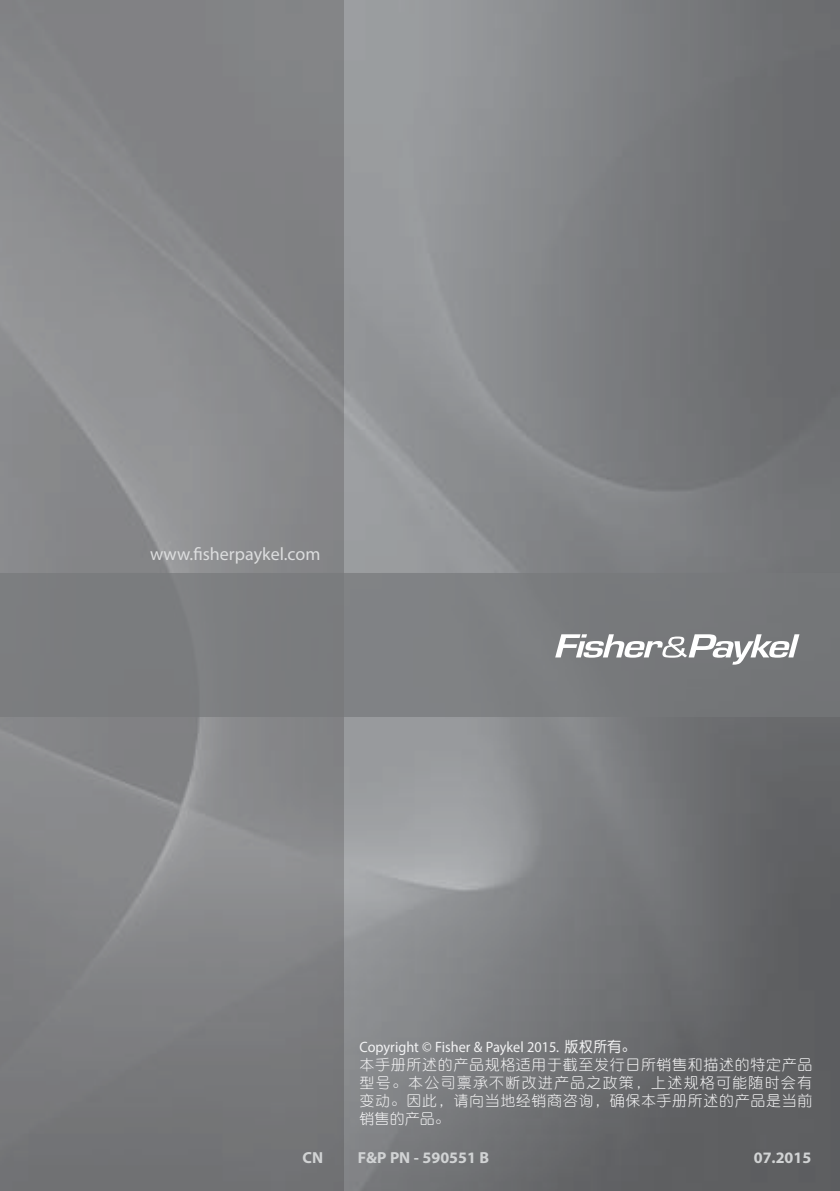
<style>
.page{position:relative;width:840px;height:1191px;background:#fff}
.page>*{position:absolute;margin:0;border:0;box-sizing:border-box;transform-origin:0 0}
.t1{font:18px "Myriad Pro";color:#dcddde}
.t2{font:700 16px "Myriad Pro";color:#d1d3d4}
.t3{font:15px/18px "DF Yuan GB W3";letter-spacing:.04em;color:#f2f2f3;text-align:justify}
.t4{font:15px "Myriad Pro";color:#f2f2f3;scale:.95 1}
.s1{font-family:"DF Yuan GB W5"}
</style>
<div class="page">
<img style="left:343px;top:0;width:496px;height:1191px">
<svg style="left:0;top:0;width:343px;height:1191px;background:#848587"></svg>
<div style="left:0;top:573px;width:839px;height:143px;background:#77797b"></div>
<svg style="left:555px;top:634px;width:244px;height:30px"></svg>
<p class="t1" style="left:150px;top:542px;width:172px">www.fisherpaykel.com</p>
<p class="t4" style="left:359px;top:1038px;width:292px">Copyright © Fisher &amp; Paykel 2015. <span class="s1">版权所有。</span></p>
<p class="t3" style="left:359px;top:1055px;width:454px">本手册所述的产品规格适用于截至发行日所销售和描述的特定产品型号。本公司禀承不断改进产品之政策，上述规格可能随时会有变动。因此，请向当地经销商咨询，确保本手册所述的产品是当前销售的产品。</p>
<p class="t2" style="left:302px;top:1147px;width:22px">CN</p>
<p class="t2" style="left:357px;top:1147px;width:133px">F&amp;P PN - 590551 B</p>
<p class="t2" style="left:753px;top:1147px;width:59px">07.2015</p>
</div>
